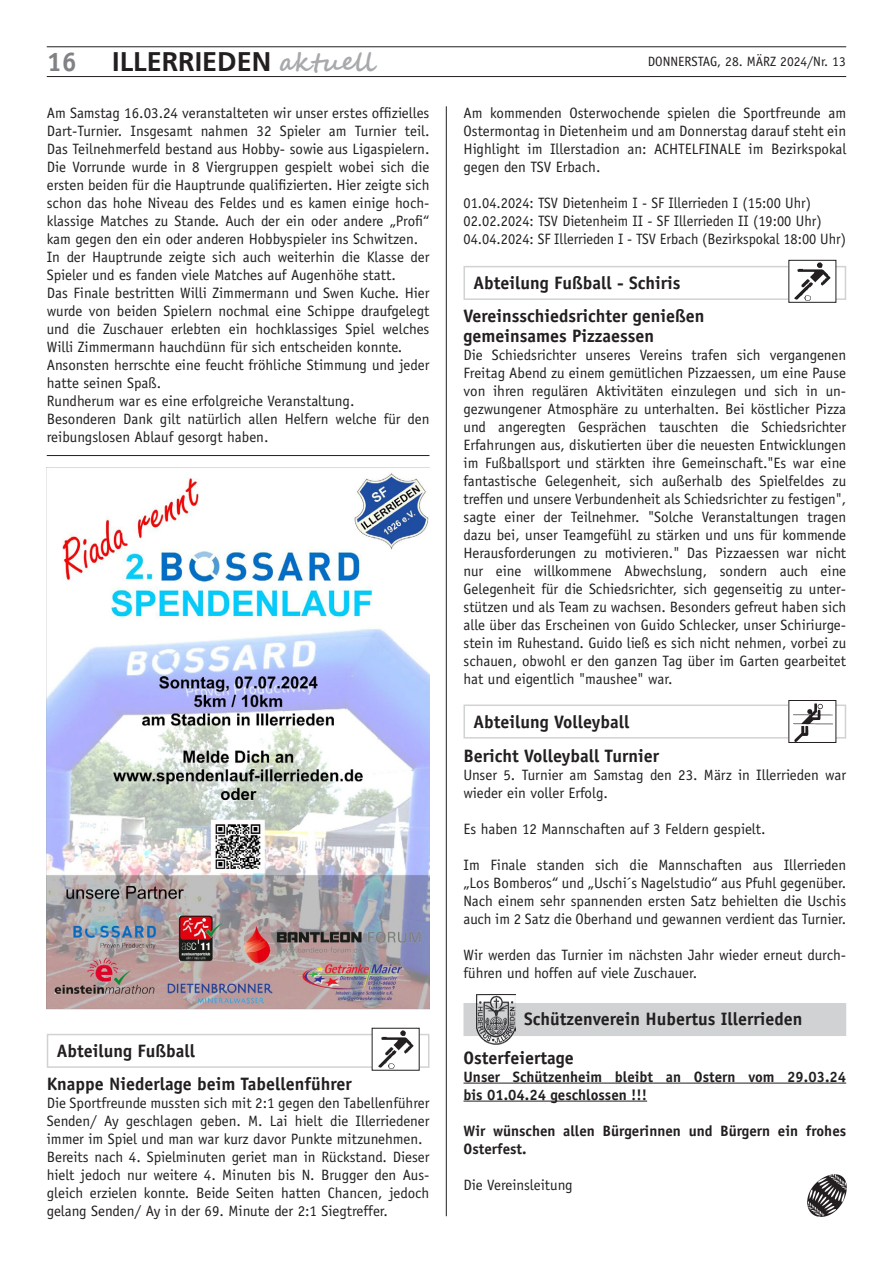
<style>
.page{position:relative;width:893px;height:1263px;background:#fff}
.page>*{position:absolute;margin:0;border:0;box-sizing:border-box;transform-origin:0 0}
.t1{font:700 27px "Frutiger";color:#231f20}
.t2{font:700 27px "Officina Sans";color:#808285}
.t3{font:700 18px/33.2px "Officina Sans";color:#231f20}
.t4{font:15px/18px "Officina Sans";color:#231f20}
.t5{font:15px/18px "Officina Sans";color:#231f20;scale:.96 1}
.t6{font:700 15px/18px "Officina Sans";color:#231f20}
.t7{font:13.5px "Officina Sans";color:#231f20}
.s1{font-family:"Segoe Script";font-size:25.5px;color:#a8a9ad}
</style>
<div class="page">
<hr style="left:47px;top:76px;width:799px;height:1px;background:#231f20">
<hr style="left:47px;top:47px;width:799px;height:1px;background:#231f20">
<hr style="left:446px;top:106px;width:1px;height:1110px;background:#231f20">
<hr style="left:47px;top:455px;width:382px;height:1px;background:#231f20">
<img style="left:47px;top:467px;width:382px;height:542px">
<div style="left:47px;top:1034px;width:382px;height:34px;border:2px solid #d1d2d4"></div>
<div style="left:372px;top:1028px;width:47px;height:42px;background:#fff"></div>
<img style="left:378px;top:1030px;width:35px;height:38px">
<hr style="left:463px;top:1083px;width:383px;height:1px;background:#231f20">
<hr style="left:463px;top:1101px;width:184px;height:1px;background:#231f20">
<div style="left:463px;top:266px;width:383px;height:34px;border:2px solid #d1d2d4"></div>
<div style="left:789px;top:260px;width:47px;height:42px;background:#fff"></div>
<img style="left:795px;top:262px;width:35px;height:39px">
<div style="left:788px;top:260px;width:48px;height:43px;border:1px solid #231f20"></div>
<div style="left:463px;top:704px;width:383px;height:34px;border:2px solid #d1d2d4"></div>
<div style="left:789px;top:700px;width:47px;height:42px;background:#fff"></div>
<img style="left:793px;top:703px;width:40px;height:38px">
<div style="left:788px;top:700px;width:48px;height:43px;border:1px solid #231f20"></div>
<div style="left:463px;top:1003px;width:383px;height:33px;background:#d1d2d4"></div>
<img style="left:476px;top:995px;width:39px;height:49px">
<img style="left:807px;top:1174px;width:39px;height:42px">
<h1 class="t1" style="left:112px;top:46px;width:264px">ILLERRIEDEN <span class="s1">aktuell</span></h1>
<p class="t4" style="left:47px;top:104px;width:384px">Am Samstag 16.03.24 veranstalteten wir unser erstes offizielles Dart-Turnier. Insgesamt nahmen 32 Spieler am Turnier teil.<br>Das Teilnehmerfeld bestand aus Hobby- sowie aus Ligaspielern.<br>Die Vorrunde wurde in 8 Viergruppen gespielt wobei sich die ersten beiden für die Hauptrunde qualifizierten. Hier zeigte sich schon das hohe Niveau des Feldes und es kamen einige hoch&shy;klassige Matches zu Stande. Auch der ein oder andere „Profi“ kam gegen den ein oder anderen Hobbyspieler ins Schwitzen.<br>In der Hauptrunde zeigte sich auch weiterhin die Klasse der Spieler und es fanden viele Matches auf Augenhöhe statt.<br>Das Finale bestritten Willi Zimmermann und Swen Kuche. Hier wurde von beiden Spielern nochmal eine Schippe draufgelegt und die Zuschauer erlebten ein hochklassiges Spiel welches Willi Zimmermann hauchdünn für sich entscheiden konnte.<br>Ansonsten herrschte eine feucht fröhliche Stimmung und jeder hatte seinen Spaß.<br>Rundherum war es eine erfolgreiche Veranstaltung.<br>Besonderen Dank gilt natürlich allen Helfern welche für den reibungslosen Ablauf gesorgt haben.</p>
<h1 class="t2" style="left:47px;top:45px;width:32px">16</h1>
<p class="t7" style="left:648px;top:53px;width:200px">DONNERSTAG, 28. MÄRZ 2024/Nr. 13</p>
<p class="t4" style="left:463px;top:104px;width:384px;text-align:justify">Am kommenden Osterwochende spielen die Sportfreunde am Ostermontag in Dietenheim und am Donnerstag darauf steht ein Highlight im Illerstadion an: ACHTELFINALE im Bezirkspokal gegen den TSV Erbach.</p>
<p class="t5" style="left:463px;top:194px;width:400px">01.04.2024: TSV Dietenheim I - SF Illerrieden I (15:00 Uhr)<br>02.02.2024: TSV Dietenheim II - SF Illerrieden II (19:00 Uhr)<br>04.04.2024: SF Illerrieden I - TSV Erbach (Bezirkspokal 18:00 Uhr)</p>
<p class="t3" style="left:463px;top:266px;width:243px;text-indent:10px">Abteilung Fußball - Schiris<br>Vereinsschiedsrichter genießen</p>
<p class="t3" style="left:463px;top:319px;width:192px">gemeinsames Pizzaessen</p>
<p class="t4" style="left:463px;top:346px;width:384px;text-align:justify">Die Schiedsrichter unseres Vereins trafen sich vergangenen Freitag Abend zu einem gemütlichen Pizzaessen, um eine Pause von ihren regulären Aktivitäten einzulegen und sich in un&shy;gezwungener Atmosphäre zu unterhalten. Bei köstlicher Pizza und angeregten Gesprächen tauschten die Schiedsrichter Erfahrungen aus, diskutierten über die neuesten Entwicklungen im Fußballsport und stärkten ihre Gemeinschaft."Es war eine fantastische Gelegenheit, sich außerhalb des Spielfeldes zu treffen und unsere Verbundenheit als Schiedsrichter zu festigen", sagte einer der Teilnehmer. "Solche Veranstaltungen tragen dazu bei, unser Teamgefühl zu stärken und uns für kommende Herausforderungen zu motivieren." Das Pizzaessen war nicht nur eine willkommene Abwechslung, sondern auch eine Gelegenheit für die Schiedsrichter, sich gegenseitig zu unter&shy;stützen und als Team zu wachsen. Besonders gefreut haben sich alle über das Erscheinen von Guido Schlecker, unser Schiriurge&shy;stein im Ruhestand. Guido ließ es sich nicht nehmen, vorbei zu schauen, obwohl er den ganzen Tag über im Garten gearbeitet hat und eigentlich "maushee" war.</p>
<p class="t3" style="left:463px;top:704px;width:197px;line-height:34.7px;text-indent:10px">Abteilung Volleyball<br>Bericht Volleyball Turnier</p>
<p class="t4" style="left:463px;top:766px;width:384px">Unser 5. Turnier am Samstag den 23. März in Illerrieden war wieder ein voller Erfolg.</p>
<p class="t4" style="left:463px;top:820px;width:304px">Es haben 12 Mannschaften auf 3 Feldern gespielt.</p>
<p class="t4" style="left:463px;top:856px;width:384px;text-align:justify">Im Finale standen sich die Mannschaften aus Illerrieden „Los Bomberos“ und „Uschi´s Nagelstudio“ aus Pfuhl gegenüber.<br>Nach einem sehr spannenden ersten Satz behielten die Uschis auch im 2 Satz die Oberhand und gewannen verdient das Turnier.</p>
<p class="t4" style="left:463px;top:946px;width:384px">Wir werden das Turnier im nächsten Jahr wieder erneut durch&shy;führen und hoffen auf viele Zuschauer.</p>
<p class="t3" style="left:463px;top:999px;width:340px;line-height:38.7px;text-indent:61px">Schützenverein Hubertus Illerrieden<br>Osterfeiertage</p>
<p class="t6" style="left:463px;top:1067px;width:384px">Unser Schützenheim bleibt an Ostern vom 29.03.24 bis 01.04.24 geschlossen !!!</p>
<p class="t6" style="left:463px;top:1121px;width:384px">Wir wünschen allen Bürgerinnen und Bürgern ein frohes<br>Osterfest.</p>
<p class="t4" style="left:463px;top:1175px;width:111px">Die Vereinsleitung</p>
<p class="t3" style="left:47px;top:1034px;width:306px;text-indent:10px">Abteilung Fußball<br>Knappe Niederlage beim Tabellenführer</p>
<p class="t4" style="left:47px;top:1094px;width:384px">Die Sportfreunde mussten sich mit 2:1 gegen den Tabellenführer Senden/ Ay geschlagen geben. M. Lai hielt die Illerriedener immer im Spiel und man war kurz davor Punkte mitzunehmen.<br>Bereits nach 4. Spielminuten geriet man in Rückstand. Dieser hielt jedoch nur weitere 4. Minuten bis N. Brugger den Aus&shy;gleich erzielen konnte. Beide Seiten hatten Chancen, jedoch gelang Senden/ Ay in der 69. Minute der 2:1 Siegtreffer.</p>
</div>
